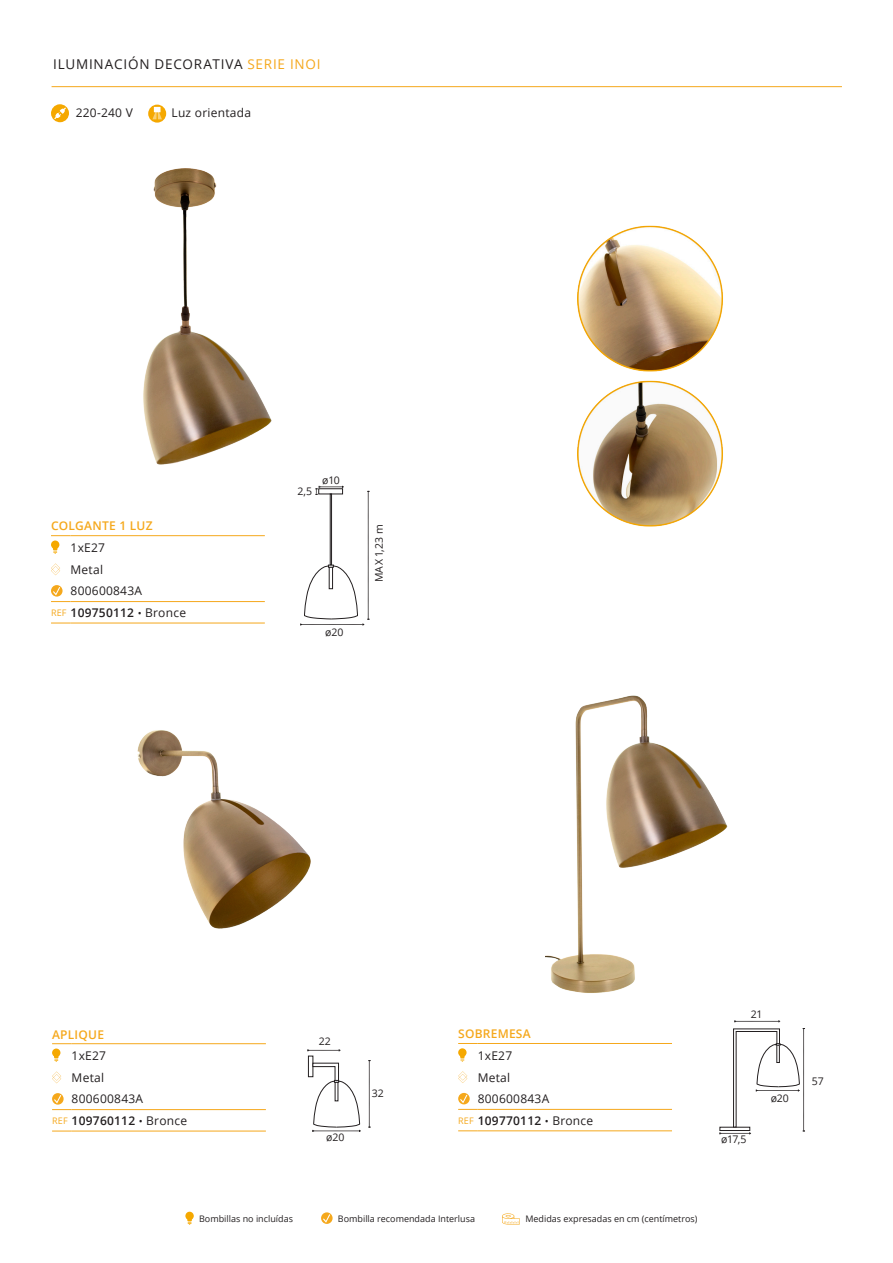
<style>
.page{position:relative;width:893px;height:1263px;background:#fff}
.page>*{position:absolute;margin:0;border:0;box-sizing:border-box;transform-origin:0 0}
.t1{font:13.5px "Open Sans";letter-spacing:.06em;color:#231f20}
.CARACTERISTICA_REFER{font:12px "Open Sans";letter-spacing:.02em;color:#231f20}
.CARACTERISTICA_BASIC{font:600 12px "Open Sans";letter-spacing:.02em;color:#231f20}
.CARACTERISTICA_BASIC-2{font:600 12px "Open Sans";letter-spacing:.02em;color:#f5a81c}
.t2{font:10.5px "Open Sans";letter-spacing:-.01em;color:#231f20}
.t3{font:9px "Open Sans";color:#231f20}
.CARACTERISTICA_REFER-2{font:9px "Open Sans";letter-spacing:.02em;color:#f5a81c}
.s1{color:#f5a81c}
.s2{font-weight:400;font-size:10.5px}
.s3{font-weight:400}
</style>
<div class="page">
<hr style="left:52px;top:86px;width:790px;height:1px;background:#f5a81c">
<svg style="left:502px;top:1213px;width:18px;height:11px"></svg>
<svg style="left:321px;top:1212px;width:12px;height:12px"></svg>
<svg style="left:185px;top:1212px;width:9px;height:13px"></svg>
<svg style="left:148px;top:105px;width:18px;height:18px"></svg>
<svg style="left:152px;top:107px;width:10px;height:12px"></svg>
<img style="left:143px;top:168px;width:129px;height:297px">
<hr style="left:71px;top:535px;width:194px;height:1px;background:#f5a81c">
<hr style="left:71px;top:601px;width:194px;height:1px;background:#f5a81c">
<svg style="left:51px;top:623px;width:20px;height:1px"></svg>
<hr style="left:71px;top:623px;width:194px;height:1px;background:#f5a81c">
<svg style="left:51px;top:535px;width:20px;height:19px"></svg>
<svg style="left:51px;top:563px;width:9px;height:12px"></svg>
<svg style="left:51px;top:585px;width:20px;height:17px"></svg>
<svg style="left:51px;top:104px;width:18px;height:19px"></svg>
<svg style="left:54px;top:108px;width:12px;height:11px"></svg>
<img style="left:137px;top:730px;width:174px;height:199px">
<hr style="left:72px;top:1043px;width:194px;height:1px;background:#f5a81c">
<hr style="left:72px;top:1109px;width:194px;height:1px;background:#f5a81c">
<svg style="left:52px;top:1131px;width:20px;height:1px"></svg>
<hr style="left:72px;top:1131px;width:194px;height:1px;background:#f5a81c">
<svg style="left:52px;top:1043px;width:20px;height:19px"></svg>
<svg style="left:52px;top:1071px;width:9px;height:12px"></svg>
<svg style="left:52px;top:1093px;width:20px;height:17px"></svg>
<svg style="left:368px;top:1060px;width:2px;height:68px"></svg>
<svg style="left:308px;top:1049px;width:32px;height:2px"></svg>
<img style="left:577px;top:225px;width:146px;height:302px">
<div style="left:308px;top:1056px;width:5px;height:21px;border:1px solid #231f20"></div>
<svg style="left:312px;top:1063px;width:48px;height:69px"></svg>
<svg style="left:300px;top:486px;width:69px;height:139px"></svg>
<div style="left:330px;top:494px;width:2px;height:71px;border:1px solid #231f20"></div>
<img style="left:545px;top:695px;width:183px;height:298px">
<hr style="left:478px;top:1043px;width:194px;height:1px;background:#f5a81c">
<hr style="left:478px;top:1109px;width:194px;height:1px;background:#f5a81c">
<svg style="left:458px;top:1130px;width:20px;height:1px"></svg>
<hr style="left:478px;top:1130px;width:194px;height:1px;background:#f5a81c">
<svg style="left:458px;top:1043px;width:20px;height:19px"></svg>
<svg style="left:458px;top:1071px;width:9px;height:12px"></svg>
<svg style="left:458px;top:1093px;width:20px;height:17px"></svg>
<svg style="left:734px;top:1020px;width:46px;height:2px"></svg>
<svg style="left:720px;top:1028px;width:85px;height:106px"></svg>
<p class="t1" style="left:53px;top:55px;width:269px">ILUMINACIÓN DECORATIVA <span class="s1">SERIE INOI</span></p>
<p class="CARACTERISTICA_REFER" style="left:76px;top:105px;width:59px">220-240 V</p>
<p class="CARACTERISTICA_REFER" style="left:172px;top:105px;width:81px">Luz orientada</p>
<p class="CARACTERISTICA_BASIC-2" style="left:51px;top:518px;width:103px">COLGANTE 1 LUZ</p>
<p class="CARACTERISTICA_REFER" style="left:71px;top:539px;width:36px">1xE27</p>
<p class="CARACTERISTICA_REFER" style="left:71px;top:561px;width:34px">Metal</p>
<p class="CARACTERISTICA_REFER" style="left:71px;top:583px;width:73px">800600843A</p>
<p class="CARACTERISTICA_REFER-2" style="left:51px;top:606px;width:17px">REF</p>
<p class="CARACTERISTICA_BASIC" style="left:71px;top:604px;width:117px">109750112 <span class="s2">•</span> <span class="s3">Bronce</span></p>
<p class="t2" style="left:297px;top:484px;width:16px">2,5</p>
<p class="t2" style="left:322px;top:472px;width:19px">ø10</p>
<p class="t2" style="left:325px;top:625px;width:20px">ø20</p>
<p class="t2" style="left:372px;top:582px;width:59px;rotate:-90deg">MAX 1,23 m</p>
<p class="CARACTERISTICA_BASIC-2" style="left:52px;top:1026px;width:53px">APLIQUE</p>
<p class="CARACTERISTICA_REFER" style="left:72px;top:1047px;width:36px">1xE27</p>
<p class="CARACTERISTICA_REFER" style="left:72px;top:1069px;width:34px">Metal</p>
<p class="CARACTERISTICA_REFER" style="left:72px;top:1091px;width:73px">800600843A</p>
<p class="CARACTERISTICA_REFER-2" style="left:52px;top:1114px;width:17px">REF</p>
<p class="CARACTERISTICA_BASIC" style="left:72px;top:1112px;width:117px">109760112 <span class="s2">•</span> <span class="s3">Bronce</span></p>
<p class="t2" style="left:319px;top:1034px;width:14px">22</p>
<p class="t2" style="left:326px;top:1130px;width:20px">ø20</p>
<p class="t2" style="left:372px;top:1086px;width:14px">32</p>
<p class="CARACTERISTICA_BASIC-2" style="left:458px;top:1026px;width:74px">SOBREMESA</p>
<p class="CARACTERISTICA_REFER" style="left:478px;top:1047px;width:36px">1xE27</p>
<p class="CARACTERISTICA_REFER" style="left:478px;top:1069px;width:34px">Metal</p>
<p class="CARACTERISTICA_REFER" style="left:478px;top:1091px;width:73px">800600843A</p>
<p class="CARACTERISTICA_REFER-2" style="left:458px;top:1114px;width:17px">REF</p>
<p class="CARACTERISTICA_BASIC" style="left:478px;top:1112px;width:117px">109770112 <span class="s2">•</span> <span class="s3">Bronce</span></p>
<p class="t2" style="left:751px;top:1007px;width:13px">21</p>
<p class="t2" style="left:721px;top:1132px;width:27px">ø17,5</p>
<p class="t2" style="left:771px;top:1091px;width:20px">ø20</p>
<p class="t2" style="left:812px;top:1074px;width:13px">57</p>
<p class="t3" style="left:199px;top:1212px;width:95px">Bombillas no incluídas</p>
<p class="t3" style="left:338px;top:1212px;width:139px">Bombilla recomendada Interlusa</p>
<p class="t3" style="left:525px;top:1212px;width:174px">Medidas expresadas en cm (centímetros)</p>
</div>
